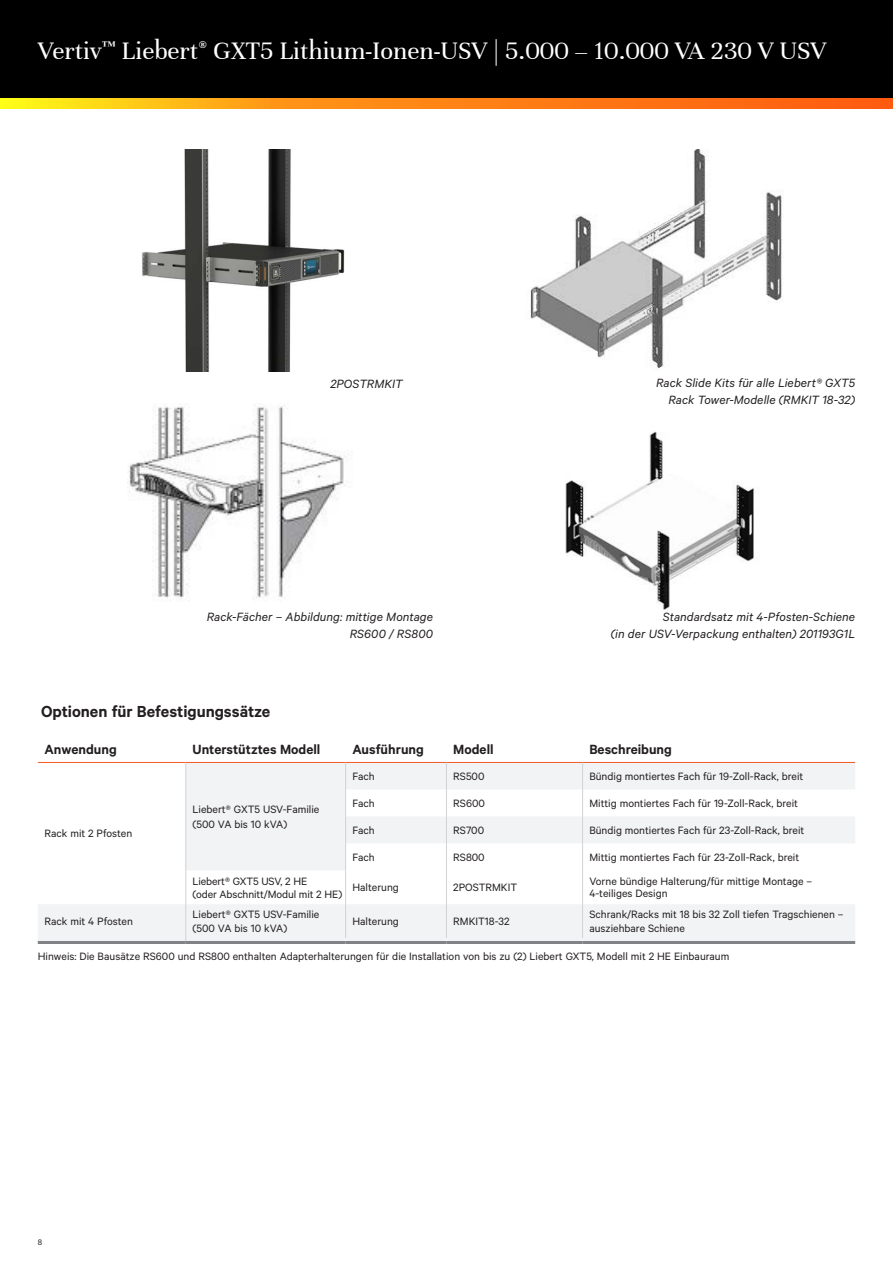
<style>
.page{position:relative;width:893px;height:1263px;background:#fff}
.page>*{position:absolute;margin:0;border:0;box-sizing:border-box;transform-origin:0 0}
.t1{font:27px "Unna";color:#fff}
.Vertiv_Heading{font:600 18px "Calibre";color:#231f20}
.Table_Header_Black{font:600 15px "Calibre";color:#231f20}
.Vertiv_Caption{font:italic 13.5px "Calibre";letter-spacing:.005em;color:#231f20}
.Table_Body{font:12px/12px "Calibre";color:#231f20}
.t2{font:9px "Calibre";color:#231f20}
</style>
<div class="page">
<div style="left:0;top:0;width:893px;height:108px;background:#000"></div>
<svg style="left:0;top:98px;width:893px;height:11px;background:#ff9014"></svg>
<img style="left:141px;top:150px;width:204px;height:222px">
<img style="left:530px;top:149px;width:253px;height:219px">
<img style="left:565px;top:431px;width:190px;height:180px">
<img style="left:127px;top:405px;width:219px;height:196px">
<svg style="left:38px;top:763px;width:817px;height:178px;fill:#f2f3f4"></svg>
<hr style="left:38px;top:941px;width:148px;height:3px;background:#808285">
<hr style="left:186px;top:941px;width:160px;height:3px;background:#808285">
<hr style="left:346px;top:941px;width:100px;height:3px;background:#808285">
<hr style="left:446px;top:941px;width:137px;height:3px;background:#808285">
<hr style="left:583px;top:941px;width:272px;height:3px;background:#808285">
<hr style="left:38px;top:762px;width:148px;height:1px;background:#f15b24">
<hr style="left:186px;top:762px;width:160px;height:1px;background:#f15b24">
<hr style="left:346px;top:762px;width:100px;height:1px;background:#f15b24">
<hr style="left:446px;top:762px;width:137px;height:1px;background:#f15b24">
<hr style="left:583px;top:762px;width:272px;height:1px;background:#f15b24">
<svg style="left:186px;top:763px;width:1px;height:107px"></svg>
<svg style="left:345px;top:763px;width:1px;height:107px"></svg>
<svg style="left:446px;top:763px;width:1px;height:107px"></svg>
<svg style="left:582px;top:763px;width:1px;height:107px"></svg>
<hr style="left:186px;top:870px;width:1px;height:34px;background:#d1d2d4">
<hr style="left:345px;top:870px;width:1px;height:34px;background:#d1d2d4">
<hr style="left:446px;top:870px;width:1px;height:34px;background:#d1d2d4">
<hr style="left:582px;top:870px;width:1px;height:34px;background:#d1d2d4">
<hr style="left:186px;top:904px;width:1px;height:34px;background:#d1d2d4">
<hr style="left:345px;top:904px;width:1px;height:34px;background:#d1d2d4">
<hr style="left:446px;top:904px;width:1px;height:34px;background:#d1d2d4">
<hr style="left:582px;top:904px;width:1px;height:34px;background:#d1d2d4">
<h1 class="t1" style="left:38px;top:35px;width:790px">Vertiv<sup>™</sup> Liebert<sup>®</sup> GXT5 Lithium-Ionen-USV | 5.000 – 10.000 VA 230 V USV</h1>
<p class="Vertiv_Caption" style="left:330px;top:376px;width:74px">2POSTRMKIT</p>
<p class="Vertiv_Caption" style="left:656px;top:375px;width:201px">Rack Slide Kits für alle Liebert® GXT5</p>
<p class="Vertiv_Caption" style="left:668px;top:391px;width:188px">Rack Tower-Modelle (RMKIT 18-32)</p>
<p class="Vertiv_Caption" style="left:207px;top:609px;width:228px">Rack-Fächer – Abbildung: mittige Montage</p>
<p class="Vertiv_Caption" style="left:350px;top:625px;width:85px">RS600 / RS800</p>
<p class="Vertiv_Caption" style="left:663px;top:609px;width:194px">Standardsatz mit 4-Pfosten-Schiene</p>
<p class="Vertiv_Caption" style="left:611px;top:625px;width:246px">(in der USV-Verpackung enthalten) 201193G1L</p>
<p class="Vertiv_Heading" style="left:41px;top:700px;width:231px">Optionen für Befestigungssätze</p>
<p class="Table_Header_Black" style="left:45px;top:740px;width:74px">Anwendung</p>
<p class="Table_Header_Black" style="left:193px;top:740px;width:129px">Unterstütztes Modell</p>
<p class="Table_Header_Black" style="left:352px;top:740px;width:73px">Ausführung</p>
<p class="Table_Header_Black" style="left:453px;top:740px;width:42px">Modell</p>
<p class="Table_Header_Black" style="left:589px;top:740px;width:84px">Beschreibung</p>
<p class="Table_Body" style="left:45px;top:827px;width:89px">Rack mit 2 Pfosten</p>
<p class="Table_Body" style="left:193px;top:803px;width:128px">Liebert® GXT5 USV-Familie</p>
<p class="Table_Body" style="left:193px;top:817px;width:96px">(500 VA bis 10 kVA)</p>
<p class="Table_Body" style="left:193px;top:874px;width:116px">Liebert® GXT5 USV, 2 HE</p>
<p class="Table_Body" style="left:193px;top:888px;width:151px">(oder Abschnitt/Modul mit 2 HE)</p>
<p class="Table_Body" style="left:352px;top:770px;width:24px">Fach</p>
<p class="Table_Body" style="left:453px;top:770px;width:33px">RS500</p>
<p class="Table_Body" style="left:589px;top:770px;width:215px">Bündig montiertes Fach für 19-Zoll-Rack, breit</p>
<p class="Table_Body" style="left:352px;top:797px;width:24px">Fach</p>
<p class="Table_Body" style="left:453px;top:797px;width:33px">RS600</p>
<p class="Table_Body" style="left:589px;top:797px;width:210px">Mittig montiertes Fach für 19-Zoll-Rack, breit</p>
<p class="Table_Body" style="left:352px;top:824px;width:24px">Fach</p>
<p class="Table_Body" style="left:453px;top:824px;width:32px">RS700</p>
<p class="Table_Body" style="left:589px;top:824px;width:217px">Bündig montiertes Fach für 23-Zoll-Rack, breit</p>
<p class="Table_Body" style="left:352px;top:851px;width:24px">Fach</p>
<p class="Table_Body" style="left:453px;top:851px;width:33px">RS800</p>
<p class="Table_Body" style="left:589px;top:851px;width:211px">Mittig montiertes Fach für 23-Zoll-Rack, breit</p>
<p class="Table_Body" style="left:352px;top:881px;width:48px">Halterung</p>
<p class="Table_Body" style="left:453px;top:881px;width:65px">2POSTRMKIT</p>
<p class="Table_Body" style="left:589px;top:875px;width:224px">Vorne bündige Halterung/für mittige Montage –<br>4-teiliges Design</p>
<p class="Table_Body" style="left:352px;top:915px;width:48px">Halterung</p>
<p class="Table_Body" style="left:453px;top:915px;width:58px">RMKIT18-32</p>
<p class="Table_Body" style="left:589px;top:906px;width:256px;line-height:14.4px">Schrank/Racks mit 18 bis 32 Zoll tiefen Tragschienen – ausziehbare Schiene</p>
<p class="Table_Body" style="left:38px;top:950px;width:693px">Hinweis: Die Bausätze RS600 und RS800 enthalten Adapterhalterungen für die Installation von bis zu (2) Liebert GXT5, Modell mit 2 HE Einbauraum</p>
<p class="Table_Body" style="left:193px;top:908px;width:128px">Liebert® GXT5 USV-Familie</p>
<p class="Table_Body" style="left:193px;top:921px;width:96px">(500 VA bis 10 kVA)</p>
<p class="Table_Body" style="left:45px;top:915px;width:90px">Rack mit 4 Pfosten</p>
<p class="t2" style="left:38px;top:1236px;width:6px">8</p>
</div>
